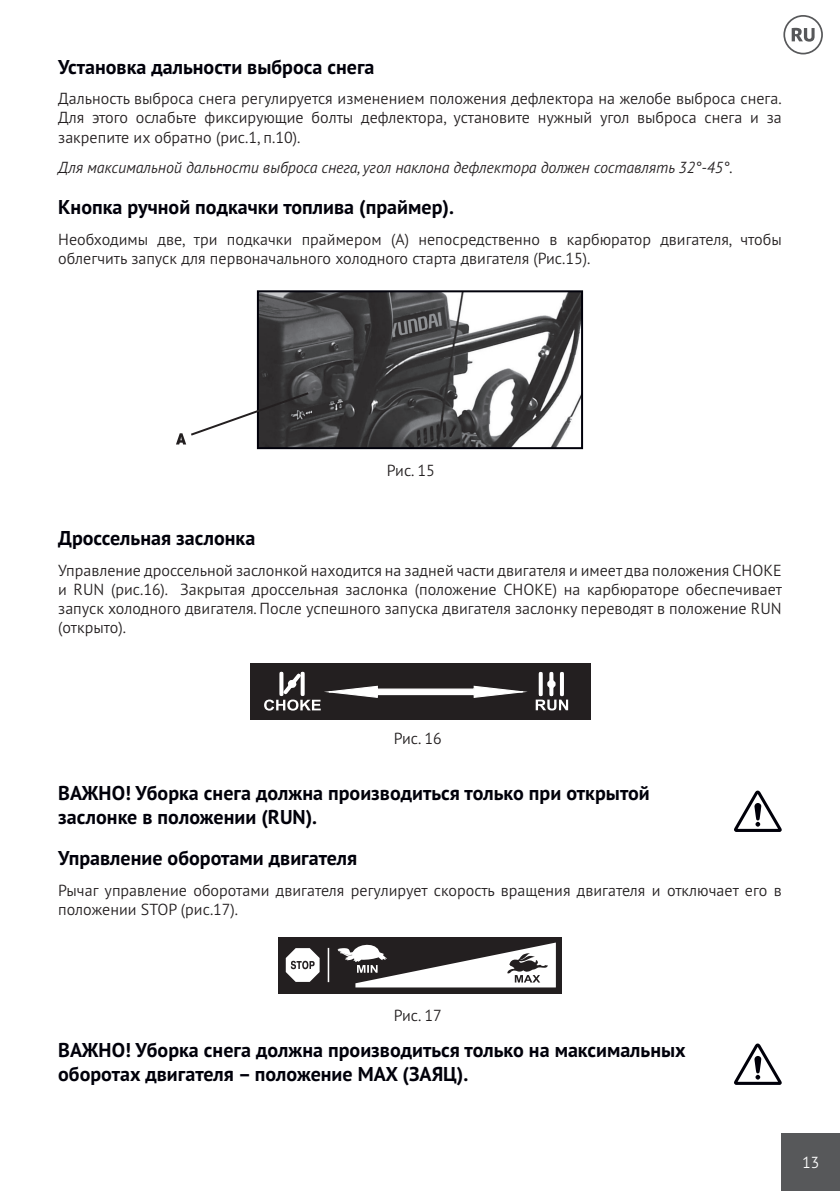
<style>
.page{position:relative;width:840px;height:1191px;background:#fff}
.page>*{position:absolute;margin:0;border:0;box-sizing:border-box;transform-origin:0 0}
.t1{font:700 20px/24px "PT Sans Pro";color:#00000a}
.t2{font:300 16px/19.2px "PT Sans Pro";color:#231f20;text-align:justify}
.t3{font:italic 300 16px "PT Sans Pro";letter-spacing:-.01em;color:#231f20}
.t4{font:300 16px "PT Sans Pro";color:#fff}
</style>
<div class="page">
<div style="left:781px;top:1133px;width:58px;height:58px;background:#57585a"></div>
<svg style="left:783px;top:15px;width:39px;height:39px"></svg>
<svg style="left:734px;top:790px;width:47px;height:42px"></svg>
<svg style="left:734px;top:1043px;width:47px;height:42px"></svg>
<img style="left:260px;top:293px;width:319px;height:153px">
<div style="left:257px;top:290px;width:325px;height:159px;border:2px solid #00000a"></div>
<svg style="left:176px;top:391px;width:134px;height:53px"></svg>
<div style="left:249px;top:663px;width:341px;height:57px;background:#231f20"></div>
<div style="left:538px;top:672px;width:4px;height:24px;border:3px solid #fff"></div>
<div style="left:559px;top:672px;width:4px;height:24px;border:3px solid #fff"></div>
<div style="left:549px;top:672px;width:4px;height:24px;border:3px solid #fff"></div>
<svg style="left:264px;top:671px;width:56px;height:39px"></svg>
<svg style="left:327px;top:673px;width:241px;height:37px"></svg>
<div style="left:278px;top:936px;width:283px;height:57px;background:#231f20"></div>
<svg style="left:337px;top:942px;width:218px;height:45px"></svg>
<svg style="left:285px;top:948px;width:34px;height:34px"></svg>
<div style="left:327px;top:948px;width:2px;height:34px;border:1px solid #fff"></div>
<p class="t1" style="left:58px;top:54px;width:317px">Установка дальности выброса снега</p>
<p class="t2" style="left:58px;top:88px;width:724px">Дальность выброса снега регулируется изменением положения дефлектора на желобе выброса снега.<br>Для этого ослабьте фиксирующие болты дефлектора, установите нужный угол выброса снега и за закрепите их обратно (рис.1, п.10).</p>
<p class="t3" style="left:58px;top:157px;width:675px">Для максимальной дальности выброса снега, угол наклона дефлектора должен составлять 32°-45°.</p>
<p class="t1" style="left:58px;top:195px;width:397px">Кнопка ручной подкачки топлива (праймер).</p>
<p class="t2" style="left:58px;top:229px;width:724px">Необходимы две, три подкачки праймером (А) непосредственно в карбюратор двигателя, чтобы облегчить запуск для первоначального холодного старта двигателя (Рис.15).</p>
<p class="t2" style="left:387px;top:460px;width:49px">Рис. 15</p>
<p class="t1" style="left:58px;top:525px;width:198px">Дроссельная заслонка</p>
<p class="t2" style="left:58px;top:560px;width:725px">Управление дроссельной заслонкой находится на задней части двигателя и имеет два положения CHOKE и RUN (рис.16). Закрытая дроссельная заслонка (положение CHOKE) на карбюраторе обеспечивает запуск холодного двигателя. После успешного запуска двигателя заслонку переводят в положение RUN (открыто).</p>
<p class="t2" style="left:393px;top:728px;width:49px">Рис. 16</p>
<p class="t1" style="left:58px;top:780px;width:592px">ВАЖНО! Уборка снега должна производиться только при открытой заслонке в положении (RUN).</p>
<p class="t1" style="left:58px;top:845px;width:300px">Управление оборотами двигателя</p>
<p class="t2" style="left:58px;top:879px;width:724px">Рычаг управление оборотами двигателя регулирует скорость вращения двигателя и отключает его в положении STOP (рис.17).</p>
<p class="t2" style="left:393px;top:1005px;width:49px">Рис. 17</p>
<p class="t1" style="left:58px;top:1038px;width:628px">ВАЖНО! Уборка снега должна производиться только на максимальных оборотах двигателя – положение MAX (ЗАЯЦ).</p>
<p class="t4" style="left:801px;top:1152px;width:19px">13</p>
</div>
